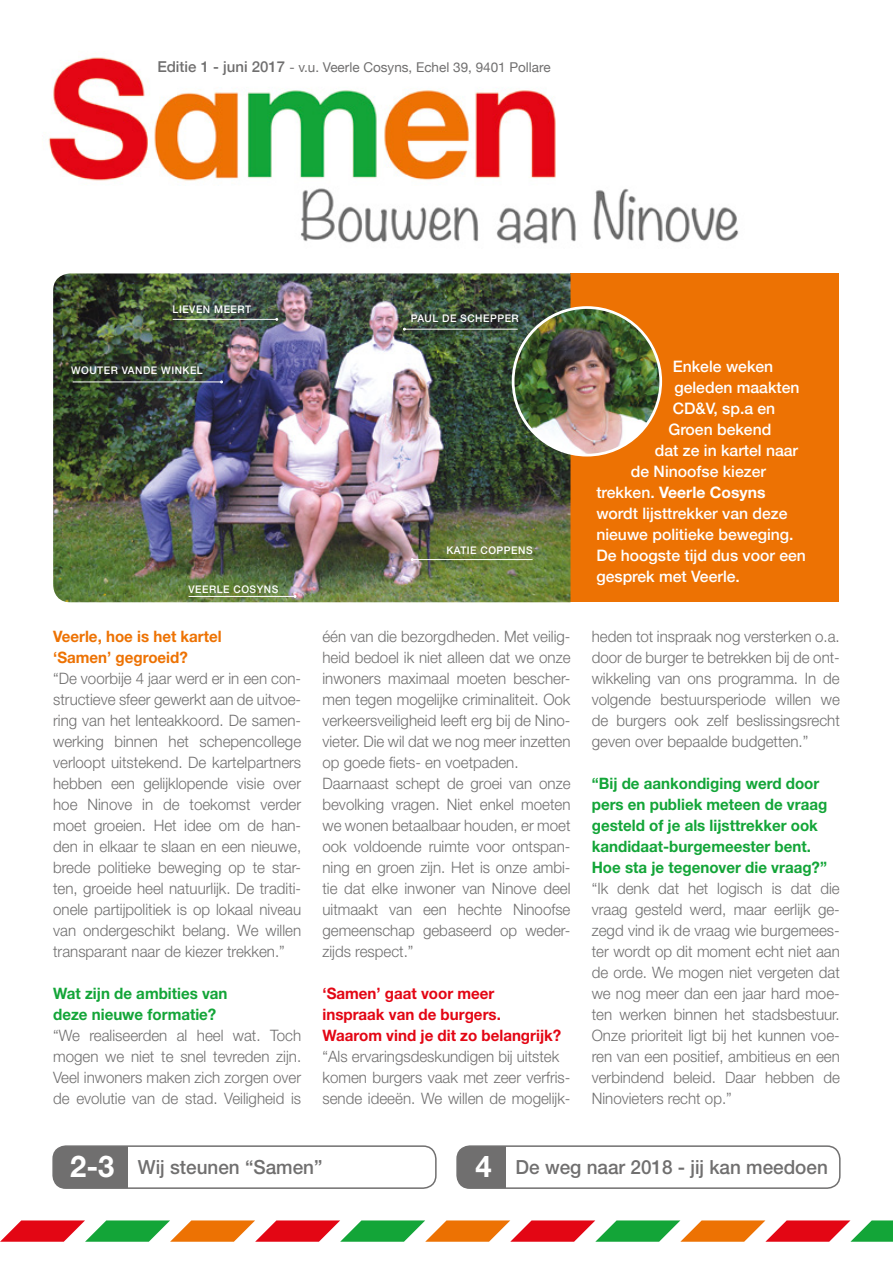
<style>
.page{position:relative;width:893px;height:1263px;background:#fff}
.page>*{position:absolute;margin:0;border:0;box-sizing:border-box;transform-origin:0 0}
.t1{font:500 19.5px "Helvetica Neue LT Std";color:#706f6f}
.t2{font:300 15.75px/21px "Helvetica Neue LT Std";color:#706f6f;text-align:justify;scale:.96 1}
.t3{font:700 15.75px/21px "Helvetica Neue LT Std";color:#13a538;scale:.96 1}
.t4{font:500 15.75px "Helvetica Neue";color:#fff}
.t5{font:700 15.75px/21px "Helvetica Neue LT Std";color:#e30614;scale:.96 1}
.t6{font:700 15.75px/21px "Helvetica Neue LT Std";color:#ed7203;scale:.96 1}
.t7{font:700 15.75px "Helvetica Neue";color:#fff}
.t8{font:13.5px "Helvetica Neue";color:#706f6f}
.t9{font:500 10.5px "Helvetica Neue LT Std";letter-spacing:.05em;color:#fff}
.s1{font-weight:500;font-size:15px}
.s2{font-weight:500}
.s3{font-weight:700;font-size:30px;color:#fff}
</style>
<div class="page">
<svg style="left:0;top:1220px;width:893px;height:22px"></svg>
<img style="left:48px;top:57px;width:691px;height:187px">
<div style="left:53px;top:1146px;width:75px;height:42px;background:#706f6f"></div>
<div style="left:52px;top:1145px;width:385px;height:44px;border:2px solid #706f6f;border-radius:13px"></div>
<div style="left:457px;top:1146px;width:49px;height:42px;background:#706f6f"></div>
<div style="left:456px;top:1145px;width:385px;height:44px;border:2px solid #706f6f;border-radius:13px"></div>
<div style="left:570px;top:273px;width:269px;height:329px;background:#ed7203"></div>
<img style="left:53px;top:273px;width:517px;height:329px">
<img style="left:513px;top:308px;width:148px;height:147px;border-radius:74px">
<div style="left:512px;top:306px;width:150px;height:150px;border:3px solid #fff;border-radius:50%"></div>
<hr style="left:173px;top:319px;width:104px;height:1px;background:#fff">
<hr style="left:189px;top:596px;width:106px;height:1px;background:#fff">
<hr style="left:73px;top:382px;width:149px;height:1px;background:#fff">
<hr style="left:404px;top:329px;width:114px;height:1px;background:#fff">
<hr style="left:412px;top:559px;width:121px;height:1px;background:#fff">
<p class="t8" style="left:157px;top:57px;width:395px"><span class="s1">Editie 1 - juni 2017</span> - v.u. Veerle Cosyns, Echel 39, 9401 Pollare</p>
<p class="t9" style="left:173px;top:303px;width:80px">LIEVEN MEERT</p>
<p class="t9" style="left:71px;top:364px;width:133px">WOUTER VANDE WINKEL</p>
<p class="t9" style="left:189px;top:583px;width:91px">VEERLE COSYNS</p>
<p class="t6" style="left:53px;top:626px;width:177px">Veerle, hoe is het kartel ‘Samen’ gegroeid?</p>
<p class="t2" style="left:53px;top:668px;width:260px">“De voorbije 4 jaar werd er in een con&shy;structieve sfeer gewerkt aan de uitvoe&shy;ring van het lenteakkoord. De samen&shy;werking binnen het schepencollege verloopt uitstekend. De kartelpartners hebben een gelijklopende visie over hoe Ninove in de toekomst verder moet groeien. Het idee om de han&shy;den in elkaar te slaan en een nieuwe, brede politieke beweging op te star&shy;ten, groeide heel natuurlijk. De traditi&shy;onele partijpolitiek is op lokaal niveau van ondergeschikt belang. We willen transparant naar de kiezer trekken.”</p>
<p class="t3" style="left:53px;top:983px;width:183px">Wat zijn de ambities van deze nieuwe formatie?</p>
<p class="t2" style="left:53px;top:1025px;width:260px">“We realiseerden al heel wat. Toch mogen we niet te snel tevreden zijn.<br>Veel inwoners maken zich zorgen over de evolutie van de stad. Veiligheid is</p>
<p class="t9" style="left:411px;top:312px;width:110px">PAUL DE SCHEPPER</p>
<p class="t9" style="left:446px;top:544px;width:88px">KATIE COPPENS</p>
<p class="t2" style="left:322px;top:626px;width:260px;text-align:left">één van die bezorgdheden. Met veilig&shy;heid bedoel ik niet alleen dat we onze inwoners maximaal moeten bescher&shy;men tegen mogelijke criminaliteit. Ook verkeersveiligheid leeft erg bij de Nino&shy;vieter. Die wil dat we nog meer inzetten op goede fiets- en voetpaden.<br>Daarnaast schept de groei van onze bevolking vragen. Niet enkel moeten we wonen betaalbaar houden, er moet ook voldoende ruimte voor ontspan&shy;ning en groen zijn. Het is onze ambi&shy;tie dat elke inwoner van Ninove deel uitmaakt van een hechte Ninoofse gemeenschap gebaseerd op weder&shy;zijds respect.”</p>
<p class="t5" style="left:322px;top:983px;width:250px">‘Samen’ gaat voor meer<br>inspraak van de burgers.<br>Waarom vind je dit zo belangrijk?</p>
<p class="t2" style="left:322px;top:1046px;width:260px;text-align:left">“Als ervaringsdeskundigen bij uitstek komen burgers vaak met zeer verfris&shy;sende ideeën. We willen de mogelijk-</p>
<p class="t4" style="left:673px;top:353px;width:102px">Enkele weken</p>
<p class="t4" style="left:674px;top:374px;width:127px">geleden maakten</p>
<p class="t4" style="left:673px;top:395px;width:104px">CD&amp;V, sp.a en</p>
<p class="t4" style="left:668px;top:416px;width:104px">Groen bekend</p>
<p class="t4" style="left:655px;top:437px;width:145px">dat ze in kartel naar</p>
<p class="t4" style="left:631px;top:458px;width:137px">de Ninoofse kiezer</p>
<p class="t7" style="left:596px;top:480px;width:171px"><span class="s2">trekken.</span> Veerle Cosyns</p>
<p class="t4" style="left:596px;top:500px;width:193px">wordt lijsttrekker van deze</p>
<p class="t4" style="left:596px;top:521px;width:199px">nieuwe politieke beweging.</p>
<p class="t4" style="left:596px;top:542px;width:211px">De hoogste tijd dus voor een</p>
<p class="t4" style="left:596px;top:563px;width:145px">gesprek met Veerle.</p>
<p class="t2" style="left:592px;top:626px;width:260px">heden tot inspraak nog versterken o.a. door de burger te betrekken bij de ont&shy;wikkeling van ons programma. In de volgende bestuursperiode willen we de burgers ook zelf beslissingsrecht geven over bepaalde budgetten.”</p>
<p class="t3" style="left:592px;top:773px;width:247px">“Bij de aankondiging werd door pers en publiek meteen de vraag gesteld of je als lijsttrekker ook kandidaat-burgemeester bent.<br>Hoe sta je tegenover die vraag?”</p>
<p class="t2" style="left:592px;top:878px;width:260px">“Ik denk dat het logisch is dat die vraag gesteld werd, maar eerlijk ge&shy;zegd vind ik de vraag wie burgemees&shy;ter wordt op dit moment echt niet aan de orde. We mogen niet vergeten dat we nog meer dan een jaar hard moe&shy;ten werken binnen het stadsbestuur.<br>Onze prioriteit ligt bij het kunnen voe&shy;ren van een positief, ambitieus en een verbindend beleid. Daar hebben de Ninovieters recht op.”</p>
<p class="t1" style="left:70px;top:1155px;width:254px"><span class="s3">2-3</span> Wij steunen “Samen”</p>
<p class="t1" style="left:476px;top:1155px;width:354px"><span class="s3">4</span> De weg naar 2018 - jij kan meedoen</p>
</div>
